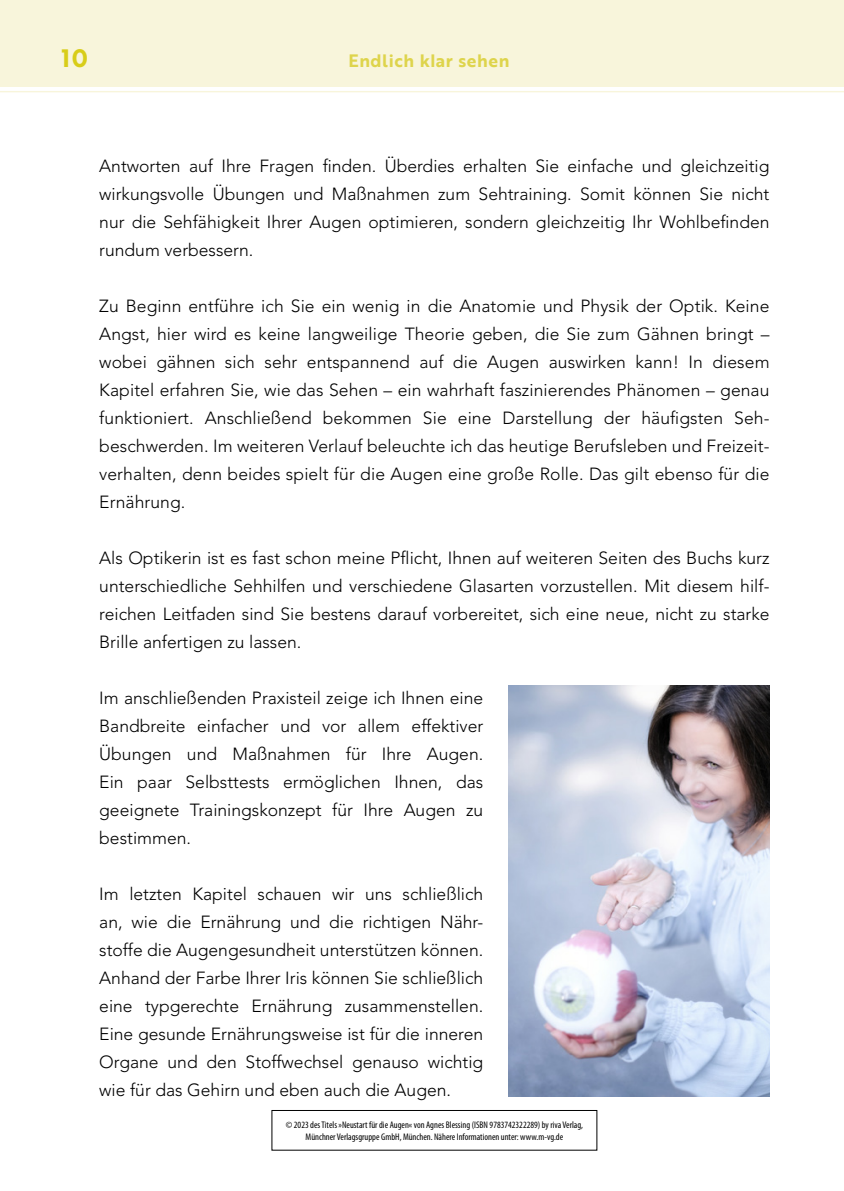
<style>
.page{position:relative;width:844px;height:1191px;background:#fff}
.page>*{position:absolute;margin:0;border:0;box-sizing:border-box;transform-origin:0 0}
.t1{font:24.5px "Brother 1816 Bold";color:#d8cd19}
._03_Body{font:300 17.5px/28px "Avenir LT Std";color:#000;text-align:justify}
.t2{font:17.5px "Brother 1816 Bold";letter-spacing:.03em;color:#ded44c}
.t3{font:condensed 9.62px/11.5px "Myriad Pro";color:#000;text-align:center}
</style>
<div class="page">
<div style="left:0;top:0;width:843px;height:86px;background:#f8f5db"></div>
<hr style="left:0;top:91px;width:843px;height:1px;background:#f8f5db">
<img style="left:508px;top:685px;width:261px;height:411px">
<div style="left:271px;top:1110px;width:326px;height:40px;border:1px solid #000"></div>
<h1 class="t1" style="left:61px;top:40px;width:28px">10</h1>
<p class="t2" style="left:348px;top:47px;width:162px">Endlich klar sehen</p>
<p class="_03_Body" style="left:99px;top:152px;width:671px">Antworten auf Ihre Fragen finden. Überdies erhalten Sie einfache und gleichzeitig wirkungsvolle Übungen und Maßnahmen zum Sehtraining. Somit können Sie nicht nur die Sehfähigkeit Ihrer Augen optimieren, sondern gleichzeitig Ihr Wohlbefinden rundum verbessern.</p>
<p class="_03_Body" style="left:99px;top:292px;width:671px">Zu Beginn entführe ich Sie ein wenig in die Anatomie und Physik der Optik. Keine Angst, hier wird es keine langweilige Theorie geben, die Sie zum Gähnen bringt – wobei gähnen sich sehr entspannend auf die Augen auswirken kann! In diesem Kapitel erfahren Sie, wie das Sehen – ein wahrhaft faszinierendes Phänomen – genau funktioniert. Anschließend bekommen Sie eine Darstellung der häufigsten Seh&shy;beschwerden. Im weiteren Verlauf beleuchte ich das heutige Berufsleben und Freizeit&shy;verhalten, denn beides spielt für die Augen eine große Rolle. Das gilt ebenso für die Ernährung.</p>
<p class="_03_Body" style="left:99px;top:544px;width:671px">Als Optikerin ist es fast schon meine Pflicht, Ihnen auf weiteren Seiten des Buchs kurz unterschiedliche Sehhilfen und verschiedene Glasarten vorzustellen. Mit diesem hilf&shy;reichen Leitfaden sind Sie bestens darauf vorbereitet, sich eine neue, nicht zu starke Brille anfertigen zu lassen.</p>
<p class="_03_Body" style="left:99px;top:684px;width:385px;text-align:left">Im anschließenden Praxisteil zeige ich Ihnen eine Bandbreite einfacher und vor allem effektiver Übungen und Maßnahmen für Ihre Augen.<br>Ein paar Selbsttests ermöglichen Ihnen, das geeignete Trainingskonzept für Ihre Augen zu bestimmen.</p>
<p class="_03_Body" style="left:99px;top:880px;width:385px;text-align:left">Im letzten Kapitel schauen wir uns schließlich an, wie die Ernährung und die richtigen Nähr&shy;stoffe die Augengesundheit unterstützen können.<br>Anhand der Farbe Ihrer Iris können Sie schließlich eine typgerechte Ernährung zusammenstellen.<br>Eine gesunde Ernährungsweise ist für die inneren Organe und den Stoffwechsel genauso wichtig wie für das Gehirn und eben auch die Augen.</p>
<p class="t3" style="left:286px;top:1119px;width:298px">© 2023 des Titels »Neustart für die Augen« von Agnes Blessing (ISBN 9783742322289) by riva Verlag,<br>Münchner Verlagsgruppe GmbH, München. Nähere Informationen unter: www.m-vg.de</p>
</div>
